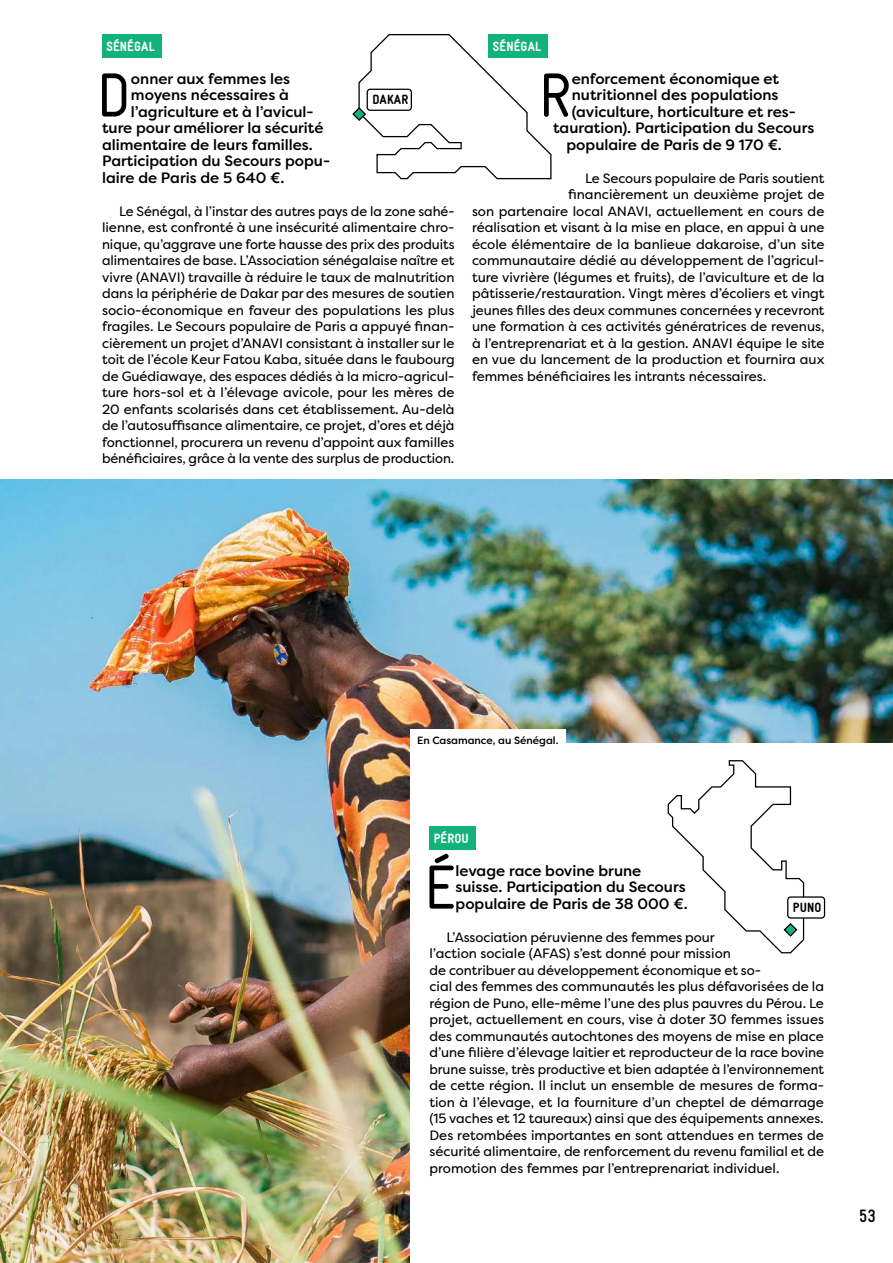
<style>
.page{position:relative;width:893px;height:1263px;background:#fff}
.page>*{position:absolute;margin:0;border:0;box-sizing:border-box;transform-origin:0 0}
.t1{font:62.4px "Gravur Condensed Pro";color:#000}
.t2{font:700 18px "Gravur Condensed Pro";color:#000}
.t3{font:500 15px/16.5px "Filson Pro";color:#000}
.t4{font:13.5px/16.5px "Filson Pro";color:#000;text-align:justify}
.t5{font:900 13.5px "Gravur Condensed Pro";letter-spacing:.01em;color:#fff}
.t6{font:900 13.5px "Gravur Condensed Pro";letter-spacing:.01em;color:#000001}
.t7{font:500 10.5px "Filson Pro";color:#000}
</style>
<div class="page">
<img style="left:0;top:480px;width:893px;height:783px">
<div style="left:410px;top:744px;width:483px;height:519px;background:#fff"></div>
<div style="left:102px;top:34px;width:60px;height:24px;background:#13b27b"></div>
<div style="left:429px;top:826px;width:47px;height:24px;background:#13b27b"></div>
<svg style="left:352px;top:34px;width:200px;height:146px"></svg>
<div style="left:367px;top:89px;width:44px;height:21px;background:#fff;border-radius:3px"></div>
<div style="left:367px;top:89px;width:45px;height:22px;border:1px solid #000;border-radius:3px"></div>
<svg style="left:667px;top:760px;width:138px;height:194px"></svg>
<div style="left:788px;top:897px;width:36px;height:21px;background:#fff;border-radius:3px"></div>
<div style="left:787px;top:896px;width:38px;height:23px;border:1px solid #000;border-radius:3px"></div>
<div style="left:410px;top:729px;width:155px;height:24px;background:#fff"></div>
<p class="t5" style="left:106px;top:38px;width:50px">SÉNÉGAL</p>
<h1 class="t1" style="left:96px;top:61px;width:36px">D</h1>
<p class="t3" style="left:131px;top:70px;width:161px">onner aux femmes les</p>
<p class="t3" style="left:131px;top:86px;width:159px">moyens nécessaires à</p>
<p class="t3" style="left:131px;top:103px;width:184px">l’agriculture et à l’avicul-</p>
<p class="t3" style="left:102px;top:119px;width:223px">ture pour améliorer la sécurité</p>
<p class="t3" style="left:102px;top:136px;width:212px">alimentaire de leurs familles.</p>
<p class="t3" style="left:102px;top:152px;width:230px">Participation du Secours popu-</p>
<p class="t3" style="left:102px;top:169px;width:184px">laire de Paris de 5 640 €.</p>
<p class="t4" style="left:102px;top:202px;width:354px;text-indent:17px">Le Sénégal, à l’instar des autres pays de la zone sahé&shy;lienne, est confronté à une insécurité alimentaire chro&shy;nique, qu’aggrave une forte hausse des prix des produits alimentaires de base. L’Association sénégalaise naître et vivre (ANAVI) travaille à réduire le taux de malnutrition dans la périphérie de Dakar par des mesures de soutien socio-économique en faveur des populations les plus fragiles. Le Secours populaire de Paris a appuyé finan&shy;cièrement un projet d’ANAVI consistant à installer sur le toit de l’école Keur Fatou Kaba, située dans le faubourg de Guédiawaye, des espaces dédiés à la micro-agricul&shy;ture hors-sol et à l’élevage avicole, pour les mères de 20 enfants scolarisés dans cet établissement. Au-delà de l’autosuffisance alimentaire, ce projet, d’ores et déjà fonctionnel, procurera un revenu d’appoint aux familles bénéficiaires, grâce à la vente des surplus de production.</p>
<p class="t6" style="left:372px;top:92px;width:37px">DAKAR</p>
<p class="t5" style="left:493px;top:38px;width:50px">SÉNÉGAL</p>
<h1 class="t1" style="left:538px;top:61px;width:35px">R</h1>
<p class="t3" style="left:572px;top:70px;width:209px">enforcement économique et</p>
<p class="t3" style="left:572px;top:86px;width:208px">nutritionnel des populations</p>
<p class="t3" style="left:572px;top:103px;width:226px">(aviculture, horticulture et res-</p>
<p class="t3" style="left:553px;top:119px;width:263px">tauration). Participation du Secours</p>
<p class="t3" style="left:566px;top:136px;width:217px">populaire de Paris de 9 170 €.</p>
<p class="t4" style="left:585px;top:169px;width:241px">Le Secours populaire de Paris soutient</p>
<p class="t4" style="left:568px;top:186px;width:258px">financièrement un deuxième projet de</p>
<p class="t4" style="left:472px;top:202px;width:354px">son partenaire local ANAVI, actuellement en cours de</p>
<p class="t4" style="left:472px;top:219px;width:354px">réalisation et visant à la mise en place, en appui à une</p>
<p class="t4" style="left:472px;top:235px;width:354px">école élémentaire de la banlieue dakaroise, d’un site</p>
<p class="t4" style="left:472px;top:252px;width:354px">communautaire dédié au développement de l’agricul-</p>
<p class="t4" style="left:472px;top:268px;width:354px">ture vivrière (légumes et fruits), de l’aviculture et de la</p>
<p class="t4" style="left:472px;top:285px;width:354px">pâtisserie/restauration. Vingt mères d’écoliers et vingt</p>
<p class="t4" style="left:472px;top:301px;width:354px">jeunes filles des deux communes concernées y recevront</p>
<p class="t4" style="left:472px;top:318px;width:354px">une formation à ces activités génératrices de revenus,</p>
<p class="t4" style="left:472px;top:334px;width:354px">à l’entreprenariat et à la gestion. ANAVI équipe le site</p>
<p class="t4" style="left:472px;top:351px;width:354px">en vue du lancement de la production et fournira aux</p>
<p class="t4" style="left:472px;top:367px;width:296px">femmes bénéficiaires les intrants nécessaires.</p>
<p class="t7" style="left:417px;top:733px;width:143px">En Casamance, au Sénégal.</p>
<p class="t5" style="left:434px;top:830px;width:37px">PÉROU</p>
<h1 class="t1" style="left:424px;top:853px;width:33px">É</h1>
<p class="t3" style="left:456px;top:862px;width:234px">levage race bovine brune suisse. Participation du Secours populaire de Paris de 38 000 €.</p>
<p class="t4" style="left:429px;top:928px;width:396px;text-align:left;text-indent:17px">L’Association péruvienne des femmes pour<br>l’action sociale (AFAS) s’est donné pour mission<br>de contribuer au développement économique et so-<br>cial des femmes des communautés les plus défavorisées de la région de Puno, elle-même l’une des plus pauvres du Pérou. Le projet, actuellement en cours, vise à doter 30 femmes issues des communautés autochtones des moyens de mise en place d’une filière d’élevage laitier et reproducteur de la race bovine brune suisse, très productive et bien adaptée à l’environnement de cette région. Il inclut un ensemble de mesures de forma&shy;tion à l’élevage, et la fourniture d’un cheptel de démarrage (15 vaches et 12 taureaux) ainsi que des équipements annexes.<br>Des retombées importantes en sont attendues en termes de sécurité alimentaire, de renforcement du revenu familial et de promotion des femmes par l’entreprenariat individuel.</p>
<p class="t6" style="left:793px;top:900px;width:30px">PUNO</p>
<h2 class="t2" style="left:859px;top:1206px;width:18px">53</h2>
</div>
